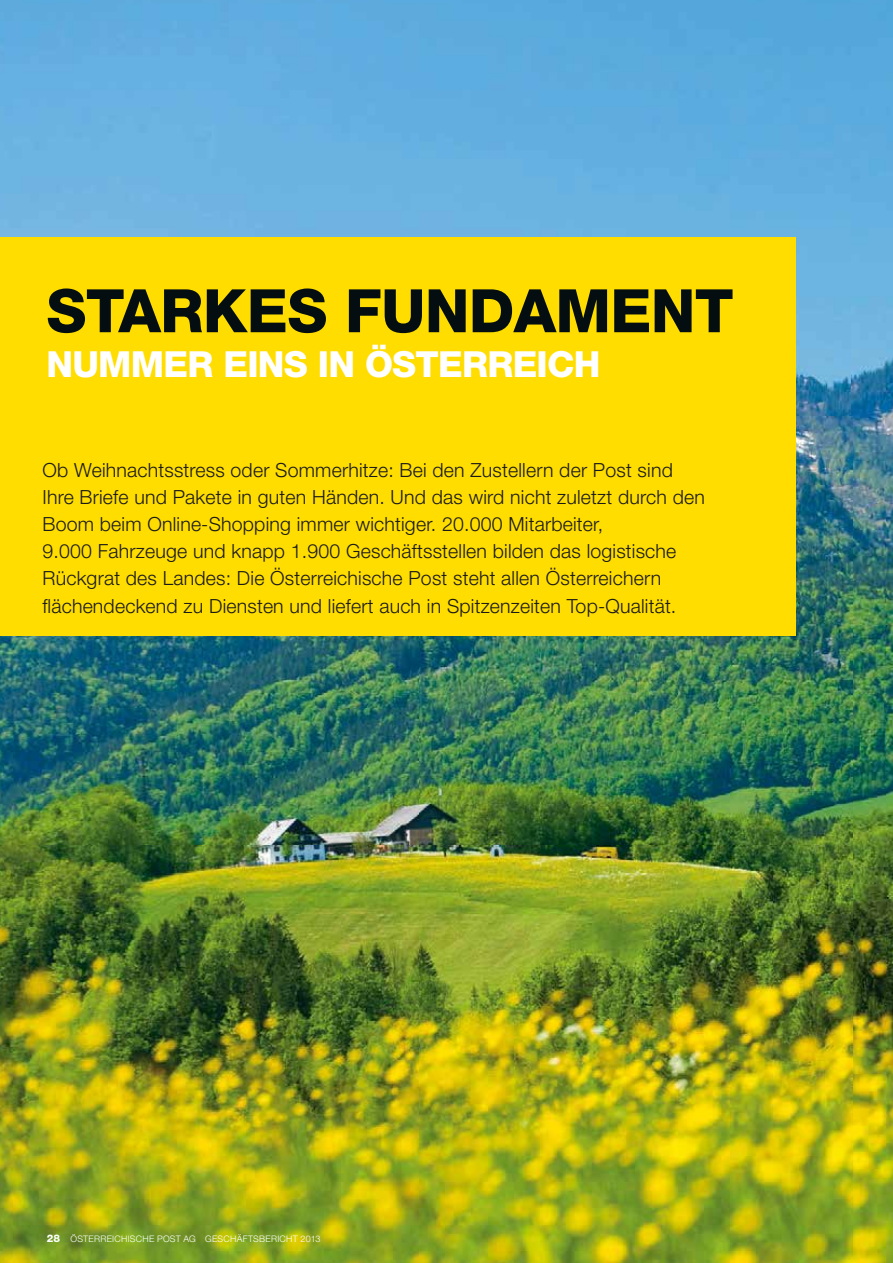
<style>
.page{position:relative;width:893px;height:1263px;background:#fff}
.page>*{position:absolute;margin:0;border:0;box-sizing:border-box;transform-origin:0 0}
.t1{font:800 60px "Helvetica Neue LT Std";letter-spacing:-.01em;color:#040e10}
.t2{font:800 36px "Helvetica Neue LT Std";letter-spacing:-.02em;color:#fff}
.t3{font:300 19.5px/27px "Helvetica Neue LT Std";letter-spacing:.01em;color:#1a1a18}
.t4{font:300 9px "Helvetica Neue LT Std";letter-spacing:.03em;color:#fff}
.s1{font-weight:800;font-size:10.5px}
</style>
<div class="page">
<img style="left:0;top:0;width:893px;height:1263px">
<div style="left:0;top:237px;width:795px;height:399px;background:#fd0"></div>
<p class="t1" style="left:46px;top:275px;width:689px">STARKES FUNDAMENT</p>
<p class="t2" style="left:46px;top:343px;width:556px">NUMMER EINS IN ÖSTERREICH</p>
<p class="t3" style="left:43px;top:457px;width:664px">Ob Weihnachtsstress oder Sommerhitze: Bei den Zustellern der Post sind Ihre Briefe und Pakete in guten Händen. Und das wird nicht zuletzt durch den Boom beim Online-Shopping immer wichtiger. 20.000 Mitarbeiter,<br>9.000 Fahrzeuge und knapp 1.900 Geschäftsstellen bilden das logistische Rückgrat des Landes: Die Österreichische Post steht allen Österreichern flächendeckend zu Diensten und liefert auch in Spitzenzeiten Top-Qualität.</p>
<p class="t4" style="left:47px;top:1233px;width:275px"><span class="s1">28</span> ÖSTERREICHISCHE POST AG GESCHÄFTSBERICHT 2013</p>
</div>
